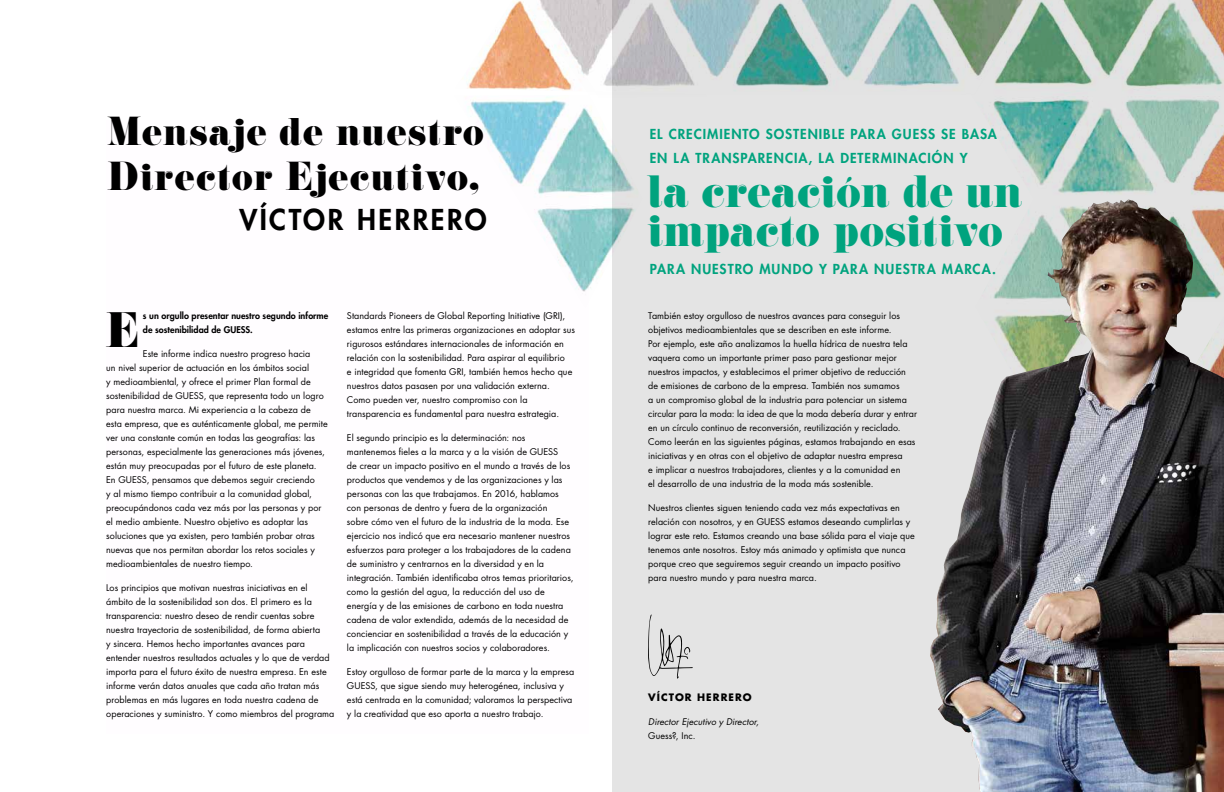
<style>
.page{position:relative;width:1224px;height:792px;background:#fff}
.page>*{position:absolute;margin:0;border:0;box-sizing:border-box;transform-origin:0 0}
.t1{font:46.1px "Spiffily NF";color:#000}
.t2{font:44px/39.1px "Spiffily NF";letter-spacing:-.015em;color:#00a37e}
.t3{font:37.5px/45px "Spiffily NF";letter-spacing:.02em;color:#000}
.t4{font:800 28px "Futura Std";letter-spacing:.09em;color:#000}
.t5{font:800 13.4px/24.4px "Futura Std";letter-spacing:.075em;color:#00a37e}
.t6{font:700 10px "Futura Std";letter-spacing:.105em;color:#000}
.t7{font:9px/14px "Futura Std";letter-spacing:.005em;color:#000}
.t8{font:800 9px/14px "Futura Std";letter-spacing:.005em;color:#000}
.t9{font:italic 9px "Futura Std";letter-spacing:.005em;color:#000}
</style>
<div class="page">
<div style="left:612px;top:0;width:612px;height:792px;background:#e4e4e4"></div>
<img style="left:707px;top:0;width:254px;height:87px">
<svg style="left:648px;top:615px;width:45px;height:64px"></svg>
<img style="left:467px;top:100px;width:168px;height:192px">
<img style="left:961px;top:0;width:263px;height:194px">
<img style="left:930px;top:199px;width:294px;height:593px">
<img style="left:462px;top:0;width:245px;height:98px">
<h3 class="t3" style="left:107px;top:109px;width:379px">Mensaje de nuestro<br>Director Ejecutivo,</h3>
<h3 class="t4" style="left:239px;top:202px;width:249px">VÍCTOR HERRERO</h3>
<h1 class="t1" style="left:105px;top:303px;width:35px">E</h1>
<p class="t8" style="left:143px;top:308px;width:187px">s un orgullo presentar nuestro segundo informe de sostenibilidad de GUESS.</p>
<p class="t7" style="left:106px;top:346px;width:223px;text-indent:37px">Este informe indica nuestro progreso hacia<br>un nivel superior de actuación en los ámbitos social<br>y medioambiental, y ofrece el primer Plan formal de sostenibilidad de GUESS, que representa todo un logro para nuestra marca. Mi experiencia a la cabeza de esta empresa, que es auténticamente global, me permite ver una constante común en todas las geografías: las personas, especialmente las generaciones más jóvenes, están muy preocupadas por el futuro de este planeta.<br>En GUESS, pensamos que debemos seguir creciendo<br>y al mismo tiempo contribuir a la comunidad global, preocupándonos cada vez más por las personas y por el medio ambiente. Nuestro objetivo es adoptar las soluciones que ya existen, pero también probar otras nuevas que nos permitan abordar los retos sociales y medioambientales de nuestro tiempo.</p>
<p class="t7" style="left:106px;top:580px;width:230px">Los principios que motivan nuestras iniciativas en el ámbito de la sostenibilidad son dos. El primero es la transparencia: nuestro deseo de rendir cuentas sobre nuestra trayectoria de sostenibilidad, de forma abierta<br>y sincera. Hemos hecho importantes avances para entender nuestros resultados actuales y lo que de verdad importa para el futuro éxito de nuestra empresa. En este informe verán datos anuales que cada año tratan más problemas en más lugares en toda nuestra cadena de operaciones y suministro. Y como miembros del programa</p>
<p class="t7" style="left:347px;top:309px;width:229px">Standards Pioneers de Global Reporting Initiative (GRI), estamos entre las primeras organizaciones en adoptar sus rigurosos estándares internacionales de información en relación con la sostenibilidad. Para aspirar al equilibrio<br>e integridad que fomenta GRI, también hemos hecho que nuestros datos pasasen por una validación externa.<br>Como pueden ver, nuestro compromiso con la transparencia es fundamental para nuestra estrategia.</p>
<p class="t7" style="left:347px;top:431px;width:228px">El segundo principio es la determinación: nos mantenemos fieles a la marca y a la visión de GUESS<br>de crear un impacto positivo en el mundo a través de los productos que vendemos y de las organizaciones y las personas con las que trabajamos. En 2016, hablamos con personas de dentro y fuera de la organización<br>sobre cómo ven el futuro de la industria de la moda. Ese ejercicio nos indicó que era necesario mantener nuestros esfuerzos para proteger a los trabajadores de la cadena de suministro y centrarnos en la diversidad y en la integración. También identificaba otros temas prioritarios, como la gestión del agua, la reducción del uso de energía y de las emisiones de carbono en toda nuestra cadena de valor extendida, además de la necesidad de concienciar en sostenibilidad a través de la educación y la implicación con nuestros socios y colaboradores.</p>
<p class="t7" style="left:347px;top:665px;width:229px">Estoy orgulloso de formar parte de la marca y la empresa GUESS, que sigue siendo muy heterogénea, inclusiva y está centrada en la comunidad; valoramos la perspectiva y la creatividad que eso aporta a nuestro trabajo.</p>
<h3 class="t5" style="left:650px;top:121px;width:349px">EL CRECIMIENTO SOSTENIBLE PARA GUESS SE BASA<br>EN LA TRANSPARENCIA, LA DETERMINACIÓN Y</h3>
<h2 class="t2" style="left:646px;top:172px;width:378px">la creación de un impacto positivo</h2>
<h3 class="t5" style="left:650px;top:257px;width:348px">PARA NUESTRO MUNDO Y PARA NUESTRA MARCA.</h3>
<p class="t7" style="left:648px;top:308px;width:270px">También estoy orgulloso de nuestros avances para conseguir los objetivos medioambientales que se describen en este informe.<br>Por ejemplo, este año analizamos la huella hídrica de nuestra tela vaquera como un importante primer paso para gestionar mejor nuestros impactos, y establecimos el primer objetivo de reducción de emisiones de carbono de la empresa. También nos sumamos<br>a un compromiso global de la industria para potenciar un sistema circular para la moda: la idea de que la moda debería durar y entrar en un círculo continuo de reconversión, reutilización y reciclado.<br>Como leerán en las siguientes páginas, estamos trabajando en esas iniciativas y en otras con el objetivo de adaptar nuestra empresa<br>e implicar a nuestros trabajadores, clientes y a la comunidad en<br>el desarrollo de una industria de la moda más sostenible.</p>
<p class="t7" style="left:648px;top:500px;width:268px">Nuestros clientes siguen teniendo cada vez más expectativas en relación con nosotros, y en GUESS estamos deseando cumplirlas y lograr este reto. Estamos creando una base sólida para el viaje que tenemos ante nosotros. Estoy más animado y optimista que nunca porque creo que seguiremos seguir creando un impacto positivo para nuestro mundo y para nuestra marca.</p>
<p class="t6" style="left:648px;top:690px;width:105px">VÍCTOR HERRERO</p>
<p class="t9" style="left:648px;top:716px;width:112px">Director Ejecutivo y Director,</p>
<p class="t7" style="left:648px;top:729px;width:49px">Guess?, Inc.</p>
</div>
